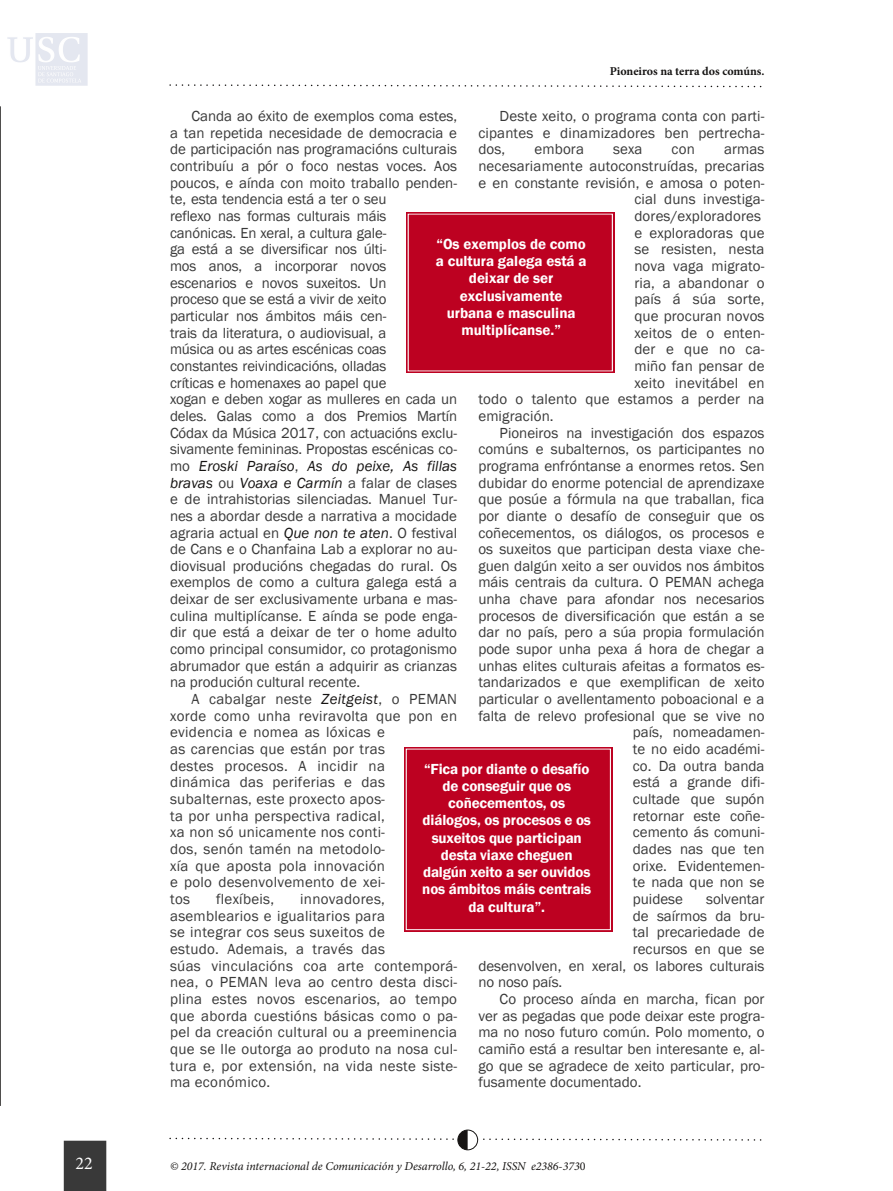
<style>
.page{position:relative;width:893px;height:1191px;background:#fff}
.page>*{position:absolute;margin:0;border:0;box-sizing:border-box;transform-origin:0 0}
.t1{font:18px "Minion Pro";color:#fff}
.t2{font:15px/16.6px "Franklin Gothic";color:#393939}
.t3{font:15px/16.6px "Franklin Gothic";letter-spacing:.02em;color:#393939}
.t4{font:600 15px/17.2px "Franklin Gothic";letter-spacing:-.005em;color:#fff;text-align:center}
.t5{font:italic 12px "Minion Pro";color:#161413}
.t6{font:700 12px "Minion Pro";letter-spacing:-.005em;color:#161413}
.s1{font-style:italic;color:#161413}
.s2{font-style:normal}
</style>
<div class="page">
<svg style="left:169px;top:84px;width:593px;height:4px"></svg>
<div style="left:64px;top:1140px;width:42px;height:51px;background:#393939"></div>
<div style="left:457px;top:1128px;width:22px;height:23px;border:2px solid #fff;border-radius:50%"></div>
<div style="left:457px;top:1129px;width:21px;height:21px;border:1px solid #161413;border-radius:50%"></div>
<svg style="left:169px;top:1130px;width:593px;height:19px"></svg>
<hr style="left:0;top:106px;width:1px;height:1000px;background:#161413">
<div style="left:406px;top:212px;width:208px;height:160px;background:#bd0121"></div>
<div style="left:408px;top:214px;width:205px;height:157px;border:1px solid #fff"></div>
<div style="left:404px;top:747px;width:208px;height:184px;background:#bd0121"></div>
<div style="left:406px;top:748px;width:205px;height:182px;border:1px solid #fff"></div>
<hr style="left:892px;top:106px;width:1px;height:283px;background:#bd0121">
<img style="left:7px;top:34px;width:80px;height:52px">
<p class="t6" style="left:610px;top:66px;width:156px">Pioneiros na terra dos comúns.</p>
<p class="t2" style="left:170px;top:107px;width:289px;text-indent:21px">Canda ao éxito de exemplos coma estes, a tan repetida necesidade de democracia e de participación nas programacións culturais contribuíu a pór o foco nestas voces. Aos poucos, e aínda con moito traballo penden&shy;te, esta tendencia está a ter o seu<br>reflexo nas formas culturais máis<br>canónicas. En xeral, a cultura gale-<br>ga está a se diversificar nos últi-<br>mos anos, a incorporar novos<br>escenarios e novos suxeitos. Un<br>proceso que se está a vivir de xeito<br>particular nos ámbitos máis cen-<br>trais da literatura, o audiovisual, a<br>música ou as artes escénicas coas constantes reivindicacións, olladas<br>críticas e homenaxes ao papel que<br>xogan e deben xogar as mulleres en cada un deles. Galas como a dos Premios Martín Códax da Música 2017, con actuacións exclu&shy;sivamente femininas. Propostas escénicas co&shy;mo <span class="s1">Eroski Paraíso</span>, <span class="s1">As do peixe, As fillas bravas</span> ou <span class="s1">Voaxa e Carmín</span> a falar de clases e de intrahistorias silenciadas. Manuel Tur&shy;nes a abordar desde a narrativa a mocidade agraria actual en <span class="s1">Que non te aten</span>. O festival de Cans e o Chanfaina Lab a explorar no au&shy;diovisual producións chegadas do rural. Os exemplos de como a cultura galega está a deixar de ser exclusivamente urbana e mas&shy;culina multiplícanse. E aínda se pode enga&shy;dir que está a deixar de ter o home adulto como principal consumidor, co protagonismo abrumador que están a adquirir as crianzas na produción cultural recente.</p>
<p class="t3" style="left:170px;top:690px;width:289px;text-indent:21px">A cabalgar neste <span class="s1">Zeitgeist</span>, o PEMAN xorde como unha reviravolta que pon en evidencia e nomea as lóxicas e<br>as carencias que están por tras<br>destes procesos. A incidir na<br>dinámica das periferias e das subalternas, este proxecto apos-<br>ta por unha perspectiva radical,<br>xa non só unicamente nos conti-<br>dos, senón tamén na metodolo-<br>xía que aposta pola innovación<br>e polo desenvolvemento de xei-<br>tos</p>
<p class="t2" style="left:478px;top:107px;width:288px;text-align:justify;text-indent:21px">Deste xeito, o programa conta con parti&shy;cipantes e dinamizadores ben pertrecha&shy;dos,</p>
<p class="t2" style="left:534px;top:141px;width:51px">embora</p>
<p class="t2" style="left:613px;top:141px;width:31px">sexa</p>
<p class="t2" style="left:672px;top:141px;width:25px">con</p>
<p class="t2" style="left:724px;top:141px;width:42px">armas</p>
<p class="t2" style="left:478px;top:157px;width:288px">necesariamente autoconstruídas, precarias</p>
<p class="t2" style="left:478px;top:174px;width:288px">e en constante revisión, e amosa o poten-</p>
<p class="t2" style="left:634px;top:191px;width:132px">cial duns investiga-</p>
<p class="t2" style="left:634px;top:207px;width:128px">dores/exploradores</p>
<p class="t2" style="left:634px;top:224px;width:132px">e exploradoras que</p>
<p class="t2" style="left:634px;top:241px;width:132px">se resisten, nesta</p>
<p class="t2" style="left:634px;top:257px;width:132px">nova vaga migrato-</p>
<p class="t2" style="left:634px;top:274px;width:132px">ria, a abandonar o</p>
<p class="t2" style="left:634px;top:291px;width:132px">país á súa sorte,</p>
<p class="t2" style="left:634px;top:307px;width:132px">que procuran novos</p>
<p class="t2" style="left:634px;top:324px;width:132px">xeitos de o enten-</p>
<p class="t2" style="left:634px;top:341px;width:132px">der e que no ca-</p>
<p class="t2" style="left:634px;top:357px;width:132px">miño fan pensar de</p>
<p class="t2" style="left:634px;top:374px;width:132px">xeito inevitábel en</p>
<p class="t2" style="left:478px;top:391px;width:288px">todo o talento que estamos a perder na</p>
<p class="t2" style="left:478px;top:407px;width:77px">emigración.</p>
<p class="t2" style="left:500px;top:424px;width:266px">Pioneiros na investigación dos espazos</p>
<p class="t2" style="left:478px;top:440px;width:288px">comúns e subalternos, os participantes no</p>
<p class="t2" style="left:478px;top:457px;width:288px">programa enfróntanse a enormes retos. Sen</p>
<p class="t2" style="left:478px;top:474px;width:288px">dubidar do enorme potencial de aprendizaxe</p>
<p class="t2" style="left:478px;top:490px;width:288px">que posúe a fórmula na que traballan, fica</p>
<p class="t2" style="left:478px;top:507px;width:288px">por diante o desafío de conseguir que os</p>
<p class="t2" style="left:478px;top:524px;width:288px">coñecementos, os diálogos, os procesos e</p>
<p class="t2" style="left:478px;top:540px;width:288px">os suxeitos que participan desta viaxe che-</p>
<p class="t2" style="left:478px;top:557px;width:288px">guen dalgún xeito a ser ouvidos nos ámbitos</p>
<p class="t2" style="left:478px;top:574px;width:288px">máis centrais da cultura. O PEMAN achega</p>
<p class="t2" style="left:478px;top:590px;width:288px">unha chave para afondar nos necesarios</p>
<p class="t2" style="left:478px;top:607px;width:288px">procesos de diversificación que están a se</p>
<p class="t2" style="left:478px;top:624px;width:288px">dar no país, pero a súa propia formulación</p>
<p class="t2" style="left:478px;top:640px;width:288px">pode supor unha pexa á hora de chegar a</p>
<p class="t2" style="left:478px;top:657px;width:288px">unhas elites culturais afeitas a formatos es-</p>
<p class="t2" style="left:478px;top:674px;width:288px">tandarizados e que exemplifican de xeito</p>
<p class="t2" style="left:478px;top:690px;width:288px">particular o avellentamento poboacional e a</p>
<p class="t2" style="left:478px;top:707px;width:288px">falta de relevo profesional que se vive no</p>
<p class="t2" style="left:633px;top:724px;width:133px">país, nomeadamen-</p>
<p class="t2" style="left:633px;top:740px;width:133px">te no eido académi-</p>
<p class="t2" style="left:633px;top:757px;width:133px">co. Da outra banda</p>
<p class="t2" style="left:633px;top:773px;width:133px">está a grande difi-</p>
<p class="t2" style="left:633px;top:790px;width:133px">cultade que supón</p>
<p class="t2" style="left:633px;top:807px;width:133px">retornar este coñe-</p>
<p class="t2" style="left:633px;top:823px;width:133px">cemento ás comuni-</p>
<p class="t2" style="left:633px;top:840px;width:133px">dades nas que ten</p>
<p class="t2" style="left:633px;top:857px;width:133px">orixe. Evidentemen-</p>
<p class="t2" style="left:633px;top:873px;width:133px">te nada que non se</p>
<p class="t2" style="left:633px;top:890px;width:52px">puidese</p>
<p class="t2" style="left:706px;top:890px;width:60px">solventar</p>
<p class="t2" style="left:633px;top:907px;width:133px">de saírmos da bru-</p>
<p class="t2" style="left:633px;top:923px;width:133px">tal precariedade de</p>
<p class="t2" style="left:633px;top:940px;width:133px">recursos en que se</p>
<p class="t2" style="left:478px;top:957px;width:288px">desenvolven, en xeral, os labores culturais</p>
<p class="t2" style="left:478px;top:973px;width:85px">no noso país.</p>
<p class="t2" style="left:500px;top:990px;width:266px">Co proceso aínda en marcha, fican por</p>
<p class="t2" style="left:478px;top:1007px;width:288px">ver as pegadas que pode deixar este progra-</p>
<p class="t2" style="left:478px;top:1023px;width:288px">ma no noso futuro común. Polo momento, o</p>
<p class="t2" style="left:478px;top:1040px;width:288px">camiño está a resultar ben interesante e, al-</p>
<p class="t2" style="left:478px;top:1057px;width:288px">go que se agradece de xeito particular, pro-</p>
<p class="t2" style="left:478px;top:1073px;width:165px">fusamente documentado.</p>
<p class="t4" style="left:436px;top:235px;width:152px">“Os exemplos de como a cultura galega está a deixar de ser exclusivamente urbana e masculina multiplícanse.”</p>
<p class="t4" style="left:422px;top:759px;width:171px">“Fica por diante o desafío de conseguir que os coñecementos, os diálogos, os procesos e os suxeitos que participan desta viaxe cheguen dalgún xeito a ser ouvidos nos ámbitos máis centrais da cultura”.</p>
<p class="t3" style="left:216px;top:890px;width:60px">flexíbeis,</p>
<p class="t3" style="left:170px;top:890px;width:289px;text-indent:130px">innovadores, asemblearios e igualitarios para<br>se integrar cos seus suxeitos de<br>estudo. Ademais, a través das<br>súas vinculacións coa arte contemporá&shy;nea, o PEMAN leva ao centro desta disci&shy;plina estes novos escenarios, ao tempo que aborda cuestións básicas como o pa&shy;pel da creación cultural ou a preeminencia que se lle outorga ao produto na nosa cul&shy;tura e, por extensión, na vida neste siste&shy;ma económico.</p>
<p class="t1" style="left:75px;top:1155px;width:19px">22</p>
<p class="t5" style="left:170px;top:1161px;width:417px">© 2017. Revista internacional de Comunicación y Desarrollo, 6, 21-22, ISSN e2386-373<span class="s2">0</span></p>
</div>
